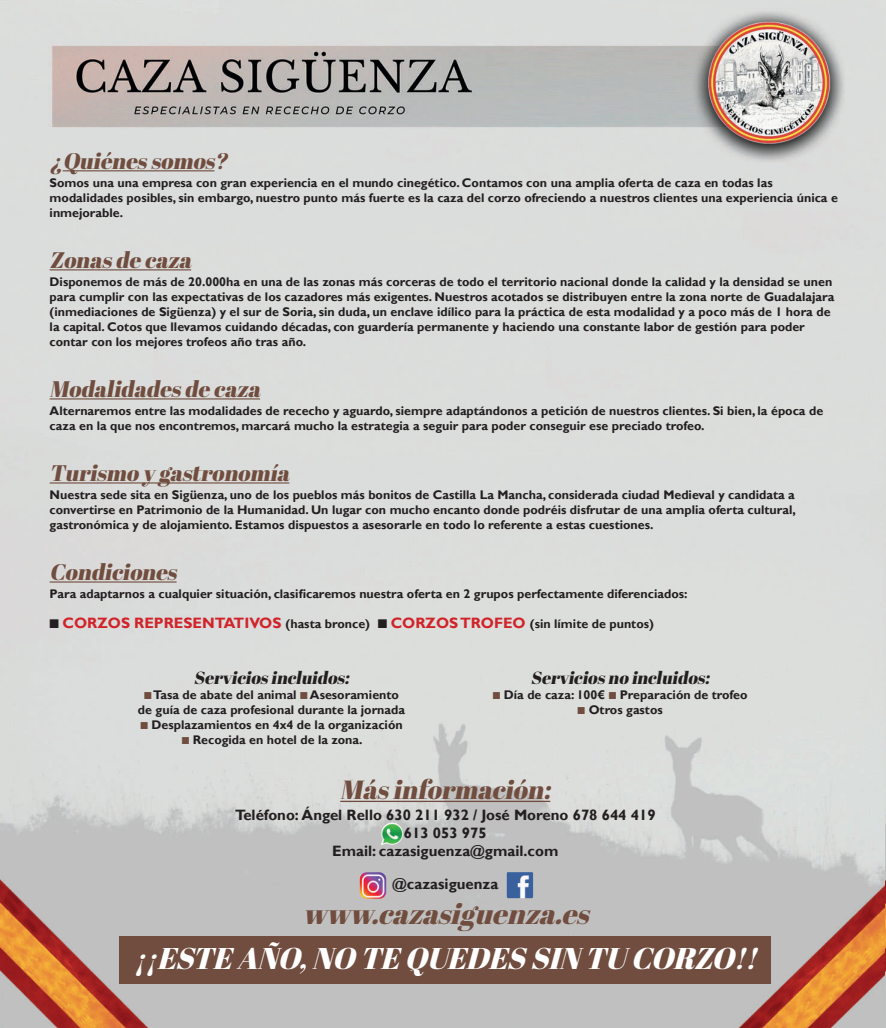
<style>
.page{position:relative;width:886px;height:1028px;background:#fff}
.page>*{position:absolute;margin:0;border:0;box-sizing:border-box;transform-origin:0 0}
.t1{font:italic 30px "Abril Fatface";color:#fff}
.t2{font:italic 28.75px "Abril Fatface";color:#704d3e}
.t3{font:italic 26.25px "Abril Fatface";color:#704d3e}
.t4{font:italic 22.5px "Abril Fatface";color:#704d3e}
.t5{font:italic 17.5px "Abril Fatface";color:#231f20}
.t6{font:700 15px/18px "Gill Sans";color:#231f20;text-align:center}
.t7{font:700 15px "Gill Sans";color:#d1232a}
.t8{font:700 12.5px/15px "Gill Sans";color:#231f20}
.s1{color:#231f20}
.s2{font-size:12.5px;color:#231f20}
.s3{color:#704d3e}
</style>
<div class="page">
<img style="left:0;top:0;width:886px;height:1028px">
<img style="left:360px;top:872px;width:26px;height:26px">
<img style="left:507px;top:872px;width:26px;height:26px">
<img style="left:381px;top:822px;width:11px;height:23px">
<div style="left:120px;top:936px;width:651px;height:47px;background:#704d3e"></div>
<hr style="left:63px;top:170px;width:151px;height:1px;background:#704d3e">
<hr style="left:50px;top:269px;width:141px;height:1px;background:#704d3e">
<hr style="left:50px;top:398px;width:210px;height:1px;background:#704d3e">
<hr style="left:50px;top:482px;width:239px;height:1px;background:#704d3e">
<hr style="left:50px;top:581px;width:127px;height:1px;background:#704d3e">
<hr style="left:340px;top:800px;width:210px;height:2px;background:#704d3e">
<h3 class="t4" style="left:50px;top:145px;width:185px">¿Quiénessomos?</h3>
<p class="t8" style="left:50px;top:175px;width:790px">Somos una una empresa con gran experiencia en el mundo cinegético. Contamos con una amplia oferta de caza en todas las modalidades posibles, sin embargo, nuestro punto más fuerte es la caza del corzo ofreciendo a nuestros clientes una experiencia única e inmejorable.</p>
<h3 class="t4" style="left:50px;top:244px;width:148px">Zonasde caza</h3>
<p class="t8" style="left:50px;top:274px;width:786px">Disponemos de más de 20.000ha en una de las zonas más corceras de todo el territorio nacional donde la calidad y la densidad se unen para cumplir con las expectativas de los cazadores más exigentes. Nuestros acotados se distribuyen entre la zona norte de Guadalajara (inmediaciones de Sigüenza) y el sur de Soria, sin duda, un enclave idílico para la práctica de esta modalidad y a poco más de 1 hora de la capital. Cotos que llevamos cuidando décadas, con guardería permanente y haciendo una constante labor de gestión para poder contar con los mejores trofeos año tras año.</p>
<h3 class="t4" style="left:50px;top:373px;width:217px">Modalidadesde caza</h3>
<p class="t8" style="left:50px;top:403px;width:775px">Alternaremos entre las modalidades de rececho y aguardo, siempre adaptándonos a petición de nuestros clientes. Si bien, la época de caza en la que nos encontremos, marcará mucho la estrategia a seguir para poder conseguir ese preciado trofeo.</p>
<h3 class="t4" style="left:50px;top:457px;width:246px">Turismo y gastronomía</h3>
<p class="t8" style="left:50px;top:487px;width:748px;text-align:justify">Nuestra sede sita en Sigüenza, uno de los pueblos más bonitos de Castilla La Mancha, considerada ciudad Medieval y candidata a convertirse en Patrimonio de la Humanidad. Un lugar con mucho encanto donde podréis disfrutar de una amplia oferta cultural, gastronómica y de alojamiento. Estamos dispuestos a asesorarle en todo lo referente a estas cuestiones.</p>
<h3 class="t4" style="left:50px;top:556px;width:134px">Condiciones</h3>
<p class="t8" style="left:50px;top:586px;width:639px">Para adaptarnos a cualquier situación, clasificaremos nuestra oferta en 2 grupos perfectamente diferenciados:</p>
<p class="t7" style="left:50px;top:614px;width:606px"><span class="s1">■</span> CORZOS REPRESENTATIVOS <span class="s2">(hasta bronce)</span> <span class="s1">■</span> CORZOS TROFEO <span class="s2">(sin límite de puntos)</span></p>
<h3 class="t5" style="left:194px;top:665px;width:161px">Serviciosincluidos:</h3>
<p class="t8" style="left:138px;top:687px;width:269px;text-align:center"><span class="s3">■</span> Tasa de abate del animal <span class="s3">■</span> Asesoramiento de guía de caza profesional durante la jornada</p>
<p class="t8" style="left:140px;top:717px;width:264px"><span class="s3">■</span> Desplazamientos en 4x4 de la organización</p>
<p class="t8" style="left:182px;top:732px;width:182px"><span class="s3">■</span> Recogida en hotel de la zona.</p>
<h3 class="t5" style="left:531px;top:665px;width:184px">Serviciosno incluidos:</h3>
<p class="t8" style="left:493px;top:687px;width:256px"><span class="s3">■</span> Día de caza: 100€ <span class="s3">■</span> Preparación de trofeo</p>
<p class="t8" style="left:577px;top:702px;width:87px"><span class="s3">■</span> Otros gastos</p>
<h3 class="t3" style="left:340px;top:771px;width:218px">Másinformación:</h3>
<p class="t6" style="left:235px;top:806px;width:422px">Teléfono: Ángel Rello 630 211 932 / José Moreno 678 644 419<br>613 053 975<br>Email: cazasiguenza@gmail.com</p>
<p class="t6" style="left:392px;top:875px;width:108px">@cazasiguenza</p>
<h2 class="t2" style="left:302px;top:893px;width:298px">www.cazasiguenza.es</h2>
<h1 class="t1" style="left:134px;top:937px;width:634px">¡¡ESTEAÑO,NO TEQUEDESSINTU CORZO!!</h1>
</div>
